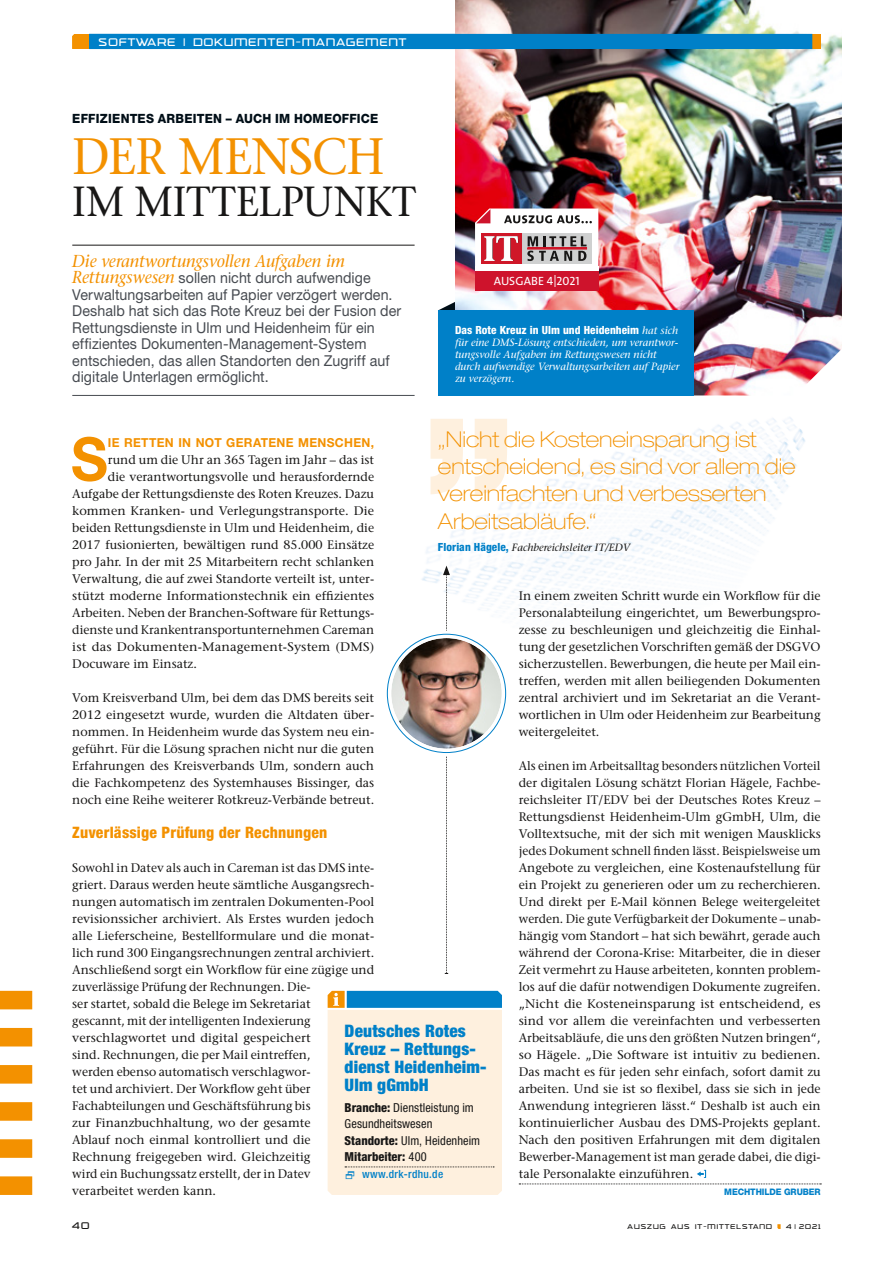
<style>
.page{position:relative;width:893px;height:1263px;background:#fff}
.page>*{position:absolute;margin:0;border:0;box-sizing:border-box;transform-origin:0 0}
.t1{font:700 60px "Helvetica Neue";color:#f39100;scale:.95 1}
.t2{font:51px "Stone Serif";letter-spacing:-.015em;color:#f39100;scale:.94 1}
.t3{font:42px "Stone Serif";color:#181716;scale:.94 1}
.t4{font:100 expanded 21.9px/27.3px "Helvetica Neue";color:#f39100}
.t5{font:900 condensed 17.25px/18px "Helvetica Neue";letter-spacing:.01em;color:#0080c8}
.t6{font:italic 17.25px "Stone Serif";letter-spacing:-.01em;color:#f39100;scale:.95 1}
.t7{font:800 condensed 15.75px "Helvetica Neue";letter-spacing:.01em;color:#f39100}
.t8{font:15px/16.5px "Helvetica Neue";letter-spacing:.005em;color:#474b51;scale:.95 1}
.t9{font:800 12.75px "Helvetica Neue";letter-spacing:.02em;color:#000e17;scale:.94 1}
.t10{font:12.3px/17px "Stone Serif";color:#181716;text-align:justify}
.t11{font:condensed 12.3px/16.5px "Helvetica Neue";letter-spacing:.005em;color:#181716}
.t12{font:12.3px "Stone Serif";color:#181716;scale:1.05 1}
.t13{font:700 12.3px "Helvetica Neue";letter-spacing:.025em;color:#f39100}
.t14{font:12px "Trade Marker Light Alt";letter-spacing:.1em;color:#fff}
.t15{font:12px "The Sans Caps";letter-spacing:.005em;color:#fff}
.t16{font:800 condensed 11.25px "Helvetica Neue";letter-spacing:.005em;color:#fff}
.t17{font:500 condensed 11.25px "Helvetica Neue";letter-spacing:.03em;color:#0080c8}
.t18{font:italic 10.5px/12px "Stone Serif";color:#fff}
.t19{font:italic 10.5px "Stone Serif";color:#181716}
.t20{font:10.5px "Trade Marker Light Alt";color:#181716}
.t21{font:800 9px "Helvetica Neue";letter-spacing:-.01em;color:#0080c8;scale:.94 1}
.t22{font:7.5px "Trade Marker Light Alt";letter-spacing:.14em;color:#181716}
.s1{font-family:"Stone Serif";font-style:italic;font-size:17.25px;color:#f39100}
.s2{font-family:"Stone Serif";font-weight:400;font-style:italic;font-stretch:normal;font-size:10.5px}
.s3{font-family:"Helvetica Neue";font-weight:800;font-style:normal;font-stretch:condensed;font-size:11.25px;color:#0080c8}
.s4{font-weight:800}
</style>
<div class="page">
<svg style="left:777px;top:1224px;width:4px;height:5px"></svg>
<img style="left:405px;top:417px;width:400px;height:233px">
<svg style="left:431px;top:419px;width:76px;height:75px"></svg>
<img style="left:455px;top:0;width:387px;height:395px">
<svg style="left:72px;top:34px;width:17px;height:15px"></svg>
<div style="left:812px;top:34px;width:9px;height:15px;background:#f39100"></div>
<div style="left:90px;top:34px;width:722px;height:15px;background:#0080c8"></div>
<hr style="left:72px;top:245px;width:343px;height:1px;background:#181716">
<hr style="left:72px;top:395px;width:343px;height:1px;background:#474b51">
<svg style="left:519px;top:1170px;width:302px;height:14px"></svg>
<svg style="left:439px;top:302px;width:16px;height:8px"></svg>
<div style="left:438px;top:310px;width:255px;height:85px;background:#0080c8"></div>
<svg style="left:443px;top:566px;width:7px;height:408px"></svg>
<img style="left:391px;top:638px;width:111px;height:111px;border-radius:55px">
<div style="left:384px;top:631px;width:125px;height:125px;border:8px solid #fff;border-radius:50%"></div>
<svg style="left:0;top:991px;width:32px;height:204px"></svg>
<svg style="left:475px;top:208px;width:123px;height:63px"></svg>
<div style="left:475px;top:271px;width:123px;height:19px;background:#ce132c"></div>
<svg style="left:328px;top:991px;width:174px;height:204px"></svg>
<p class="t14" style="left:99px;top:35px;width:309px">SOFTWARE | DOKUMENTEN-MANAGEMENT</p>
<p class="t9" style="left:72px;top:111px;width:327px">EFFIZIENTES ARBEITEN – AUCH IM HOMEOFFICE</p>
<h2 class="t2" style="left:72px;top:125px;width:334px">DER MENSCH</h2>
<h3 class="t3" style="left:72px;top:175px;width:368px">IM MITTELPUNKT</h3>
<h3 class="t6" style="left:72px;top:250px;width:288px">Die verantwortungsvollen Aufgaben im</h3>
<p class="t8" style="left:72px;top:269px;width:348px"><span class="s1">Rettungswesen</span> sollen nicht durch aufwendige Verwaltungsarbeiten auf Papier verzögert werden.<br>Deshalb hat sich das Rote Kreuz bei der Fusion der Rettungsdienste in Ulm und Heidenheim für ein effizientes Dokumenten-Management-System entschieden, das allen Standorten den Zugriff auf digitale Unterlagen ermöglicht.</p>
<p class="t15" style="left:494px;top:271px;width:87px">AUSGABE 4|2021</p>
<p class="t16" style="left:455px;top:322px;width:225px">Das Rote Kreuz in Ulm und Heidenheim <span class="s2">hat sich</span></p>
<p class="t18" style="left:455px;top:336px;width:226px">für eine DMS-Lösung entschieden, um verantwor&shy;tungsvolle Aufgaben im Rettungswesen nicht durch aufwendige Verwaltungsarbeiten auf Papier zu verzögern.</p>
<h3 class="t4" style="left:438px;top:425px;width:359px">„Nicht die Kosteneinsparung ist entscheidend, es sind vor allem die vereinfachten und verbesserten<br>Arbeitsabläufe.“</h3>
<p class="t19" style="left:438px;top:541px;width:194px"><span class="s3">Florian Hägele,</span> Fachbereichsleiter IT/EDV</p>
<p class="t10" style="left:519px;top:587px;width:303px">In einem zweiten Schritt wurde ein Workflow für die Personalabteilung eingerichtet, um Bewerbungspro&shy;zesse zu beschleunigen und gleichzeitig die Einhal&shy;tung der gesetzlichen Vorschriften gemäß der DSGVO sicherzustellen. Bewerbungen, die heute per Mail ein&shy;treffen, werden mit allen beiliegenden Dokumenten zentral archiviert und im Sekretariat an die Verant&shy;wortlichen in Ulm oder Heidenheim zur Bearbeitung weitergeleitet.</p>
<p class="t10" style="left:519px;top:757px;width:303px">Als einen im Arbeitsalltag besonders nützlichen Vorteil der digitalen Lösung schätzt Florian Hägele, Fachbe&shy;reichsleiter IT/EDV bei der Deutsches Rotes Kreuz – Rettungsdienst Heidenheim-Ulm gGmbH, Ulm, die Volltextsuche, mit der sich mit wenigen Mausklicks jedes Dokument schnell finden lässt. Beispielsweise um Angebote zu vergleichen, eine Kostenaufstellung für ein Projekt zu generieren oder um zu recherchieren.<br>Und direkt per E-Mail können Belege weitergeleitet werden. Die gute Verfügbarkeit der Dokumente – unab&shy;hängig vom Standort – hat sich bewährt, gerade auch während der Corona-Krise: Mitarbeiter, die in dieser Zeit vermehrt zu Hause arbeiteten, konnten problem&shy;los auf die dafür notwendigen Dokumente zugreifen. „Nicht die Kosteneinsparung ist entscheidend, es sind vor allem die vereinfachten und verbesserten Arbeitsabläufe, die uns den größten Nutzen bringen“, so Hägele. „Die Software ist intuitiv zu bedienen.<br>Das macht es für jeden sehr einfach, sofort damit zu arbeiten. Und sie ist so flexibel, dass sie sich in jede Anwendung integrieren lässt.“ Deshalb ist auch ein kontinuierlicher Ausbau des DMS-Projekts geplant.<br>Nach den positiven Erfahrungen mit dem digitalen Bewerber-Management ist man gerade dabei, die digi&shy;tale Personalakte einzuführen.</p>
<p class="t21" style="left:724px;top:1186px;width:104px">MECHTHILDE GRUBER</p>
<h1 class="t1" style="left:71px;top:422px;width:40px">S</h1>
<p class="t13" style="left:108px;top:434px;width:268px">IE RETTEN IN NOT GERATENE MENSCHEN,</p>
<p class="t10" style="left:108px;top:451px;width:268px">rund um die Uhr an 365 Tagen im Jahr – das ist</p>
<p class="t10" style="left:108px;top:468px;width:268px">die verantwortungsvolle und herausfordernde</p>
<p class="t10" style="left:72px;top:485px;width:303px">Aufgabe der Rettungsdienste des Roten Kreuzes. Dazu</p>
<p class="t10" style="left:72px;top:502px;width:303px">kommen Kranken- und Verlegungstransporte. Die</p>
<p class="t10" style="left:72px;top:519px;width:303px">beiden Rettungsdienste in Ulm und Heidenheim, die</p>
<p class="t10" style="left:72px;top:536px;width:303px">2017 fusionierten, bewältigen rund 85.000 Einsätze</p>
<p class="t10" style="left:72px;top:553px;width:303px">pro Jahr. In der mit 25 Mitarbeitern recht schlanken</p>
<p class="t10" style="left:72px;top:570px;width:303px">Verwaltung, die auf zwei Standorte verteilt ist, unter-</p>
<p class="t10" style="left:72px;top:587px;width:303px">stützt moderne Informationstechnik ein effizientes</p>
<p class="t10" style="left:72px;top:604px;width:303px">Arbeiten. Neben der Branchen-Software für Rettungs-</p>
<p class="t10" style="left:72px;top:621px;width:303px">dienste und Krankentransportunternehmen Careman</p>
<p class="t12" style="left:72px;top:639px;width:289px">ist das Dokumenten-Management-System (DMS)</p>
<p class="t10" style="left:72px;top:655px;width:126px">Docuware im Einsatz.</p>
<p class="t10" style="left:72px;top:689px;width:303px">Vom Kreisverband Ulm, bei dem das DMS bereits seit 2012 eingesetzt wurde, wurden die Altdaten über&shy;nommen. In Heidenheim wurde das System neu ein&shy;geführt. Für die Lösung sprachen nicht nur die guten Erfahrungen des Kreisverbands Ulm, sondern auch die Fachkompetenz des Systemhauses Bissinger, das noch eine Reihe weiterer Rotkreuz-Verbände betreut.</p>
<p class="t7" style="left:72px;top:822px;width:257px">Zuverlässige Prüfung der Rechnungen</p>
<p class="t10" style="left:72px;top:859px;width:303px;text-align:left">Sowohl in Datev als auch in Careman ist das DMS inte&shy;griert. Daraus werden heute sämtliche Ausgangsrech&shy;nungen automatisch im zentralen Dokumenten-Pool revisionssicher archiviert. Als Erstes wurden jedoch alle Lieferscheine, Bestellformulare und die monat&shy;lich rund 300 Eingangsrechnungen zentral archiviert.<br>Anschließend sorgt ein Workflow für eine zügige und zuverlässige Prüfung der Rechnungen. Die-<br>ser startet, sobald die Belege im Sekretariat<br>gescannt, mit der intelligenten Indexierung verschlagwortet und digital gespeichert<br>sind. Rechnungen, die per Mail eintreffen,<br>werden ebenso automatisch verschlagwor-<br>tet und archiviert. Der Workflow geht über Fachabteilungen und Geschäftsführung bis<br>zur Finanzbuchhaltung, wo der gesamte<br>Ablauf noch einmal kontrolliert und die<br>Rechnung freigegeben wird. Gleichzeitig<br>wird ein Buchungssatz erstellt, der in Datev verarbeitet werden kann.</p>
<h3 class="t5" style="left:345px;top:1022px;width:143px">Deutsches Rotes<br>Kreuz – Rettungs&shy;dienst Heidenheim-<br>Ulm gGmbH</h3>
<p class="t11" style="left:345px;top:1099px;width:137px"><span class="s4">Branche:</span> Dienstleistung im<br>Gesundheitswesen<br><span class="s4">Standorte:</span> Ulm, Heidenheim<br><span class="s4">Mitarbeiter:</span> 400</p>
<p class="t17" style="left:362px;top:1167px;width:83px">www.drk-rdhu.de</p>
<p class="t20" style="left:72px;top:1219px;width:19px">40</p>
<p class="t22" style="left:628px;top:1222px;width:146px">AUSZUG AUS IT-MITTELSTAND</p>
<p class="t22" style="left:786px;top:1222px;width:36px">4 | 2021</p>
</div>
